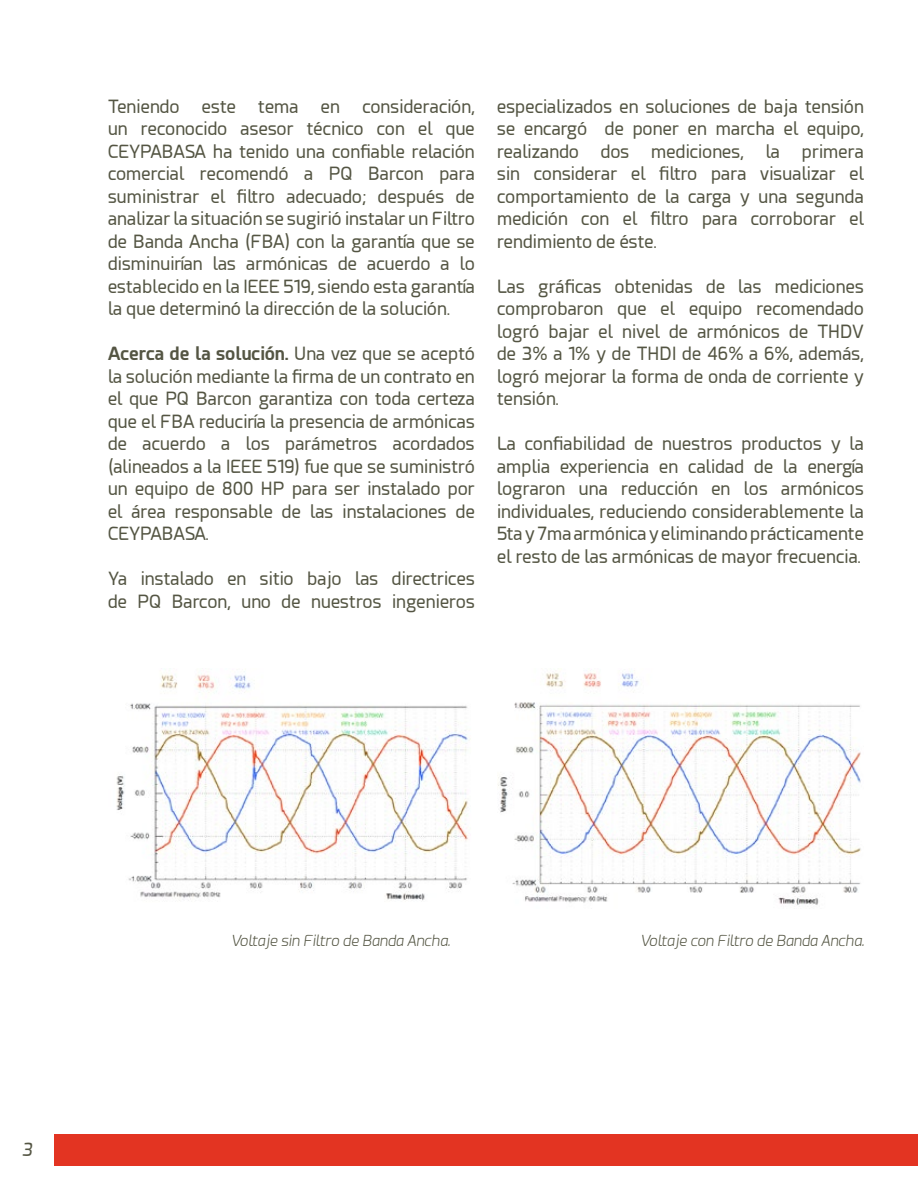
<style>
.page{position:relative;width:918px;height:1188px;background:#fff}
.page>*{position:absolute;margin:0;border:0;box-sizing:border-box;transform-origin:0 0}
.t1{font:18px/22.5px "Esphimere";color:#545543;text-align:justify}
.t2{font:italic 18px "Esphimere";color:#545543}
.t3{font:italic 300 15px "Esphimere";color:#545543}
.s1{font-weight:700}
</style>
<div class="page">
<div style="left:54px;top:1134px;width:864px;height:31px;background:#e33422"></div>
<img style="left:498px;top:670px;width:363px;height:235px">
<img style="left:116px;top:674px;width:352px;height:227px">
<p class="t1" style="left:108px;top:96px;width:368px">Teniendo este tema en consideración, un reconocido asesor técnico con el que CEYPABASA ha tenido una confiable relación comercial recomendó a PQ Barcon para suministrar el filtro adecuado; después de analizar la situación se sugirió instalar un Filtro de Banda Ancha (FBA) con la garantía que se disminuirían las armónicas de acuerdo a lo establecido en la IEEE 519, siendo esta garantía la que determinó la dirección de la solución.</p>
<p class="t1" style="left:108px;top:343px;width:368px"><span class="s1">Acerca de la solución.</span> Una vez que se aceptó la solución mediante la firma de un contrato en el que PQ Barcon garantiza con toda certeza que el FBA reduciría la presencia de armónicas de acuerdo a los parámetros acordados (alineados a la IEEE 519) fue que se suministró un equipo de 800 HP para ser instalado por el área responsable de las instalaciones de CEYPABASA.</p>
<p class="t1" style="left:108px;top:568px;width:368px">Ya instalado en sitio bajo las directrices de PQ Barcon, uno de nuestros ingenieros</p>
<p class="t1" style="left:497px;top:96px;width:368px">especializados en soluciones de baja tensión se encargó de poner en marcha el equipo, realizando dos mediciones, la primera sin considerar el filtro para visualizar el comportamiento de la carga y una segunda medición con el filtro para corroborar el rendimiento de éste.</p>
<p class="t1" style="left:497px;top:276px;width:368px">Las gráficas obtenidas de las mediciones comprobaron que el equipo recomendado logró bajar el nivel de armónicos de THDV de 3% a 1% y de THDI de 46% a 6%, además, logró mejorar la forma de onda de corriente y tensión.</p>
<p class="t1" style="left:497px;top:433px;width:368px">La confiabilidad de nuestros productos y la amplia experiencia en calidad de la energía lograron una reducción en los armónicos individuales, reduciendo considerablemente la 5ta y 7ma armónica y eliminando prácticamente el resto de las armónicas de mayor frecuencia.</p>
<p class="t2" style="left:22px;top:1140px;width:12px">3</p>
<p class="t3" style="left:231px;top:932px;width:220px">Voltaje sin Filtro de Banda Ancha.</p>
<p class="t3" style="left:641px;top:932px;width:225px">Voltaje con Filtro de Banda Ancha.</p>
</div>
